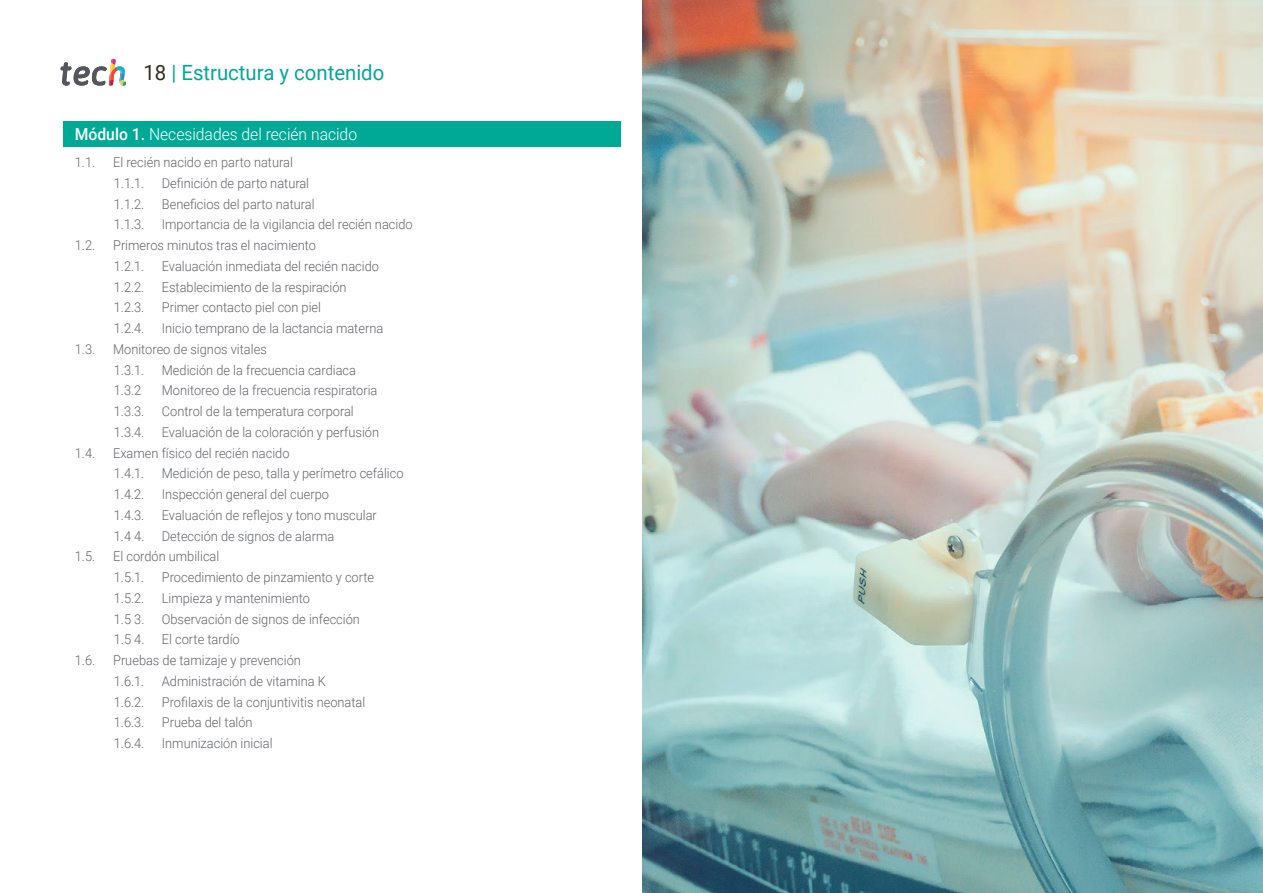
<style>
.page{position:relative;width:1263px;height:893px;background:#fff}
.page>*{position:absolute;margin:0;border:0;box-sizing:border-box;transform-origin:0 0}
.t1{font:21px "Roboto";color:#00a996}
.t2{font:300 16.5px "Roboto";color:#fff;scale:.95 1}
.t3{font:300 13.5px/20.7px "Roboto";color:#61646a;scale:.95 1}
.s1{color:#312e20}
.s2{font-weight:500}
</style>
<div class="page">
<img style="left:642px;top:0;width:621px;height:893px">
<div style="left:64px;top:121px;width:557px;height:25px;background:#00a996"></div>
<svg style="left:61px;top:59px;width:65px;height:27px"></svg>
<h1 class="t1" style="left:144px;top:57px;width:242px"><span class="s1">18</span> | Estructura y contenido</h1>
<p class="t2" style="left:75px;top:123px;width:299px"><span class="s2">Módulo 1.</span> Necesidades del recién nacido</p>
<p class="t3" style="left:75px;top:151px;width:23px">1.1.</p>
<p class="t3" style="left:113px;top:151px;width:191px">El recién nacido en parto natural<br>1.1.1.</p>
<p class="t3" style="left:162px;top:172px;width:157px">Definición de parto natural</p>
<p class="t3" style="left:114px;top:193px;width:34px">1.1.2.</p>
<p class="t3" style="left:162px;top:193px;width:162px">Beneficios del parto natural</p>
<p class="t3" style="left:114px;top:214px;width:34px">1.1.3.</p>
<p class="t3" style="left:162px;top:214px;width:265px">Importancia de la vigilancia del recién nacido</p>
<p class="t3" style="left:75px;top:234px;width:23px">1.2.</p>
<p class="t3" style="left:113px;top:234px;width:215px">Primeros minutos tras el nacimiento<br>1.2.1.</p>
<p class="t3" style="left:162px;top:255px;width:230px">Evaluación inmediata del recién nacido</p>
<p class="t3" style="left:114px;top:276px;width:34px">1.2.2.</p>
<p class="t3" style="left:162px;top:276px;width:196px">Establecimiento de la respiración</p>
<p class="t3" style="left:114px;top:297px;width:34px">1.2.3.</p>
<p class="t3" style="left:162px;top:297px;width:169px">Primer contacto piel con piel</p>
<p class="t3" style="left:114px;top:317px;width:34px">1.2.4.</p>
<p class="t3" style="left:162px;top:317px;width:235px">Inicio temprano de la lactancia materna</p>
<p class="t3" style="left:75px;top:338px;width:23px">1.3.</p>
<p class="t3" style="left:113px;top:338px;width:163px">Monitoreo de signos vitales<br>1.3.1.</p>
<p class="t3" style="left:162px;top:359px;width:206px">Medición de la frecuencia cardiaca</p>
<p class="t3" style="left:114px;top:380px;width:30px">1.3.2</p>
<p class="t3" style="left:162px;top:380px;width:228px">Monitoreo de la frecuencia respiratoria</p>
<p class="t3" style="left:114px;top:400px;width:34px">1.3.3.</p>
<p class="t3" style="left:162px;top:400px;width:204px">Control de la temperatura corporal</p>
<p class="t3" style="left:114px;top:421px;width:34px">1.3.4.</p>
<p class="t3" style="left:162px;top:421px;width:230px">Evaluación de la coloración y perfusión</p>
<p class="t3" style="left:75px;top:442px;width:23px">1.4.</p>
<p class="t3" style="left:113px;top:442px;width:187px">Examen físico del recién nacido<br>1.4.1.</p>
<p class="t3" style="left:162px;top:463px;width:256px">Medición de peso, talla y perímetro cefálico</p>
<p class="t3" style="left:114px;top:483px;width:34px">1.4.2.</p>
<p class="t3" style="left:162px;top:483px;width:177px">Inspección general del cuerpo</p>
<p class="t3" style="left:114px;top:504px;width:34px">1.4.3.</p>
<p class="t3" style="left:162px;top:504px;width:228px">Evaluación de reflejos y tono muscular</p>
<p class="t3" style="left:114px;top:525px;width:34px">1.4 4.</p>
<p class="t3" style="left:162px;top:525px;width:183px">Detección de signos de alarma</p>
<p class="t3" style="left:75px;top:546px;width:23px">1.5.</p>
<p class="t3" style="left:113px;top:546px;width:113px">El cordón umbilical<br>1.5.1.</p>
<p class="t3" style="left:162px;top:566px;width:225px">Procedimiento de pinzamiento y corte</p>
<p class="t3" style="left:114px;top:587px;width:34px">1.5.2.</p>
<p class="t3" style="left:162px;top:587px;width:157px">Limpieza y mantenimiento</p>
<p class="t3" style="left:114px;top:608px;width:34px">1.5 3.</p>
<p class="t3" style="left:162px;top:608px;width:210px">Observación de signos de infección</p>
<p class="t3" style="left:114px;top:629px;width:34px">1.5 4.</p>
<p class="t3" style="left:162px;top:629px;width:84px">El corte tardío</p>
<p class="t3" style="left:75px;top:649px;width:23px">1.6.</p>
<p class="t3" style="left:113px;top:649px;width:199px">Pruebas de tamizaje y prevención<br>1.6.1.</p>
<p class="t3" style="left:162px;top:670px;width:174px">Administración de vitamina K</p>
<p class="t3" style="left:114px;top:691px;width:34px">1.6.2.</p>
<p class="t3" style="left:162px;top:691px;width:216px">Profilaxis de la conjuntivitis neonatal</p>
<p class="t3" style="left:114px;top:712px;width:34px">1.6.3.</p>
<p class="t3" style="left:162px;top:712px;width:97px">Prueba del talón</p>
<p class="t3" style="left:114px;top:732px;width:34px">1.6.4.</p>
<p class="t3" style="left:162px;top:732px;width:118px">Inmunización inicial</p>
</div>
